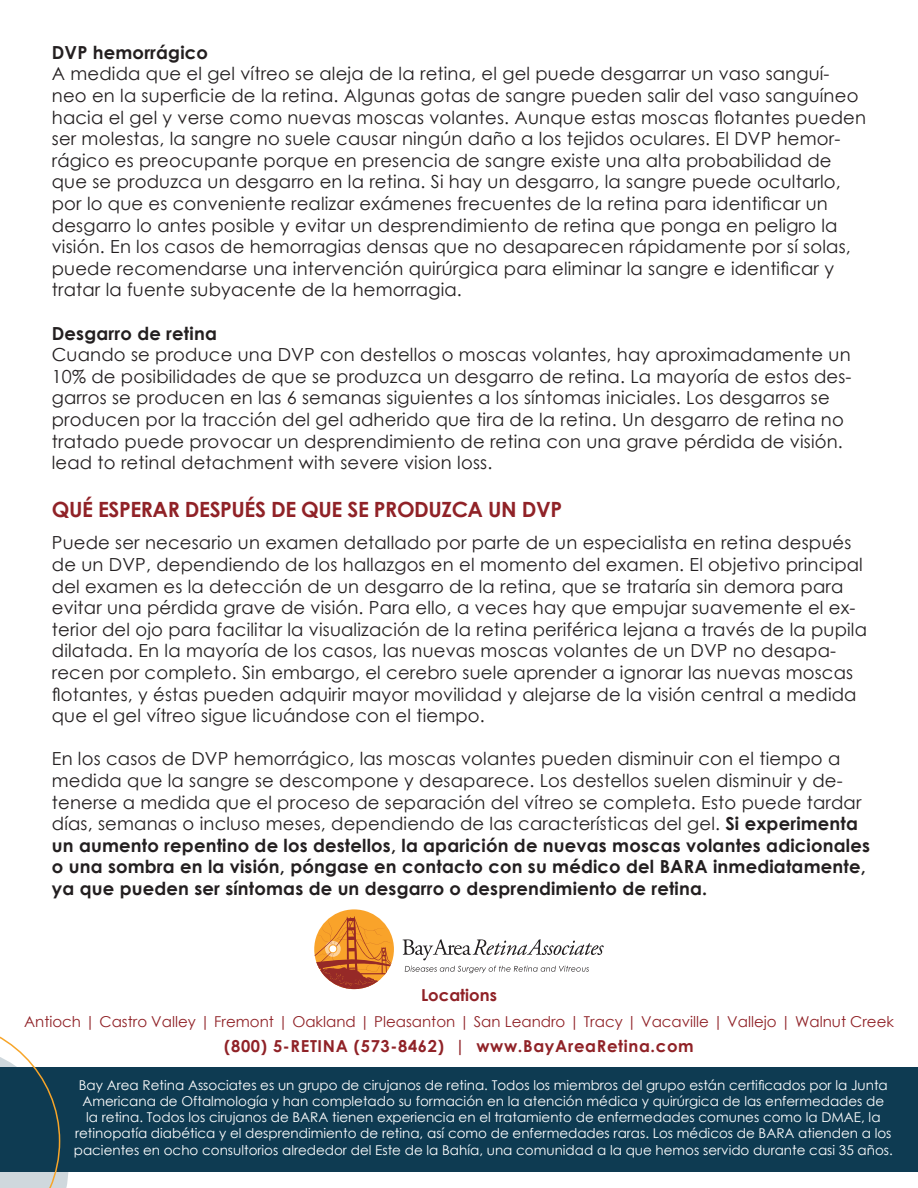
<style>
.page{position:relative;width:918px;height:1188px;background:#fff}
.page>*{position:absolute;margin:0;border:0;box-sizing:border-box;transform-origin:0 0}
.t1{font:700 21px "Century Gothic";letter-spacing:-.02em;color:#902227}
.t2{font:18px/21.6px "Century Gothic";letter-spacing:.01em;color:#231f20}
.t3{font:700 18px "Century Gothic";letter-spacing:.01em;color:#231f20}
.t4{font:700 16.5px "Century Gothic";letter-spacing:.04em;color:#902227}
.t5{font:700 16.5px "Century Gothic";color:#902227}
.t6{font:15px "Century Gothic";color:#902227}
.t7{font:13.5px/16.2px "Century Gothic";color:#fff;text-align:center}
.s1{font-weight:700}
</style>
<div class="page">
<div style="left:0;top:1067px;width:918px;height:105px;background:#0e3b52"></div>
<svg style="left:0;top:1036px;width:69px;height:152px"></svg>
<div style="left:314px;top:909px;width:80px;height:80px;background:#f9a32a;border-radius:50%"></div>
<svg style="left:403px;top:939px;width:201px;height:21px"></svg>
<svg style="left:405px;top:966px;width:184px;height:7px"></svg>
<svg style="left:315px;top:916px;width:78px;height:73px"></svg>
<p class="t3" style="left:52px;top:39px;width:158px">DVP hemorrágico</p>
<p class="t2" style="left:52px;top:63px;width:816px">A medida que el gel vítreo se aleja de la retina, el gel puede desgarrar un vaso sanguí&shy;neo en la superficie de la retina. Algunas gotas de sangre pueden salir del vaso sanguíneo hacia el gel y verse como nuevas moscas volantes. Aunque estas moscas flotantes pueden ser molestas, la sangre no suele causar ningún daño a los tejidos oculares. El DVP hemor&shy;rágico es preocupante porque en presencia de sangre existe una alta probabilidad de que se produzca un desgarro en la retina. Si hay un desgarro, la sangre puede ocultarlo, por lo que es conveniente realizar exámenes frecuentes de la retina para identificar un desgarro lo antes posible y evitar un desprendimiento de retina que ponga en peligro la visión. En los casos de hemorragias densas que no desaparecen rápidamente por sí solas, puede recomendarse una intervención quirúrgica para eliminar la sangre e identificar y tratar la fuente subyacente de la hemorragia.</p>
<p class="t3" style="left:52px;top:319px;width:167px">Desgarro de retina</p>
<p class="t2" style="left:52px;top:344px;width:801px">Cuando se produce una DVP con destellos o moscas volantes, hay aproximadamente un 10% de posibilidades de que se produzca un desgarro de retina. La mayoría de estos des&shy;garros se producen en las 6 semanas siguientes a los síntomas iniciales. Los desgarros se producen por la tracción del gel adherido que tira de la retina. Un desgarro de retina no tratado puede provocar un desprendimiento de retina con una grave pérdida de visión. lead to retinal detachment with severe vision loss.</p>
<p class="t1" style="left:52px;top:493px;width:512px">QUÉ ESPERAR DESPUÉS DE QUE SE PRODUZCA UN DVP</p>
<p class="t2" style="left:52px;top:532px;width:817px">Puede ser necesario un examen detallado por parte de un especialista en retina después de un DVP, dependiendo de los hallazgos en el momento del examen. El objetivo principal del examen es la detección de un desgarro de la retina, que se trataría sin demora para evitar una pérdida grave de visión. Para ello, a veces hay que empujar suavemente el ex&shy;terior del ojo para facilitar la visualización de la retina periférica lejana a través de la pupila dilatada. En la mayoría de los casos, las nuevas moscas volantes de un DVP no desapa&shy;recen por completo. Sin embargo, el cerebro suele aprender a ignorar las nuevas moscas flotantes, y éstas pueden adquirir mayor movilidad y alejarse de la visión central a medida que el gel vítreo sigue licuándose con el tiempo.</p>
<p class="t2" style="left:52px;top:748px;width:820px">En los casos de DVP hemorrágico, las moscas volantes pueden disminuir con el tiempo a medida que la sangre se descompone y desaparece. Los destellos suelen disminuir y de&shy;tenerse a medida que el proceso de separación del vítreo se completa. Esto puede tardar días, semanas o incluso meses, dependiendo de las características del gel. <span class="s1">Si experimenta un aumento repentino de los destellos, la aparición de nuevas moscas volantes adicionales o una sombra en la visión, póngase en contacto con su médico del BARA inmediatamente, ya que pueden ser síntomas de un desgarro o desprendimiento de retina.</span></p>
<p class="t5" style="left:421px;top:983px;width:77px">Locations</p>
<p class="t6" style="left:24px;top:1011px;width:871px">Antioch | Castro Valley | Fremont | Oakland | Pleasanton | San Leandro | Tracy | Vacaville | Vallejo | Walnut Creek</p>
<p class="t4" style="left:224px;top:1034px;width:471px">(800) 5-RETINA (573-8462) | www.BayAreaRetina.com</p>
<p class="t7" style="left:74px;top:1077px;width:821px">Bay Area Retina Associates es un grupo de cirujanos de retina. Todos los miembros del grupo están certificados por la Junta Americana de Oftalmología y han completado su formación en la atención médica y quirúrgica de las enfermedades de<br>la retina. Todos los cirujanos de BARA tienen experiencia en el tratamiento de enfermedades comunes como la DMAE, la retinopatía diabética y el desprendimiento de retina, así como de enfermedades raras. Los médicos de BARA atienden a los pacientes en ocho consultorios alrededor del Este de la Bahía, una comunidad a la que hemos servido durante casi 35 años.</p>
</div>
